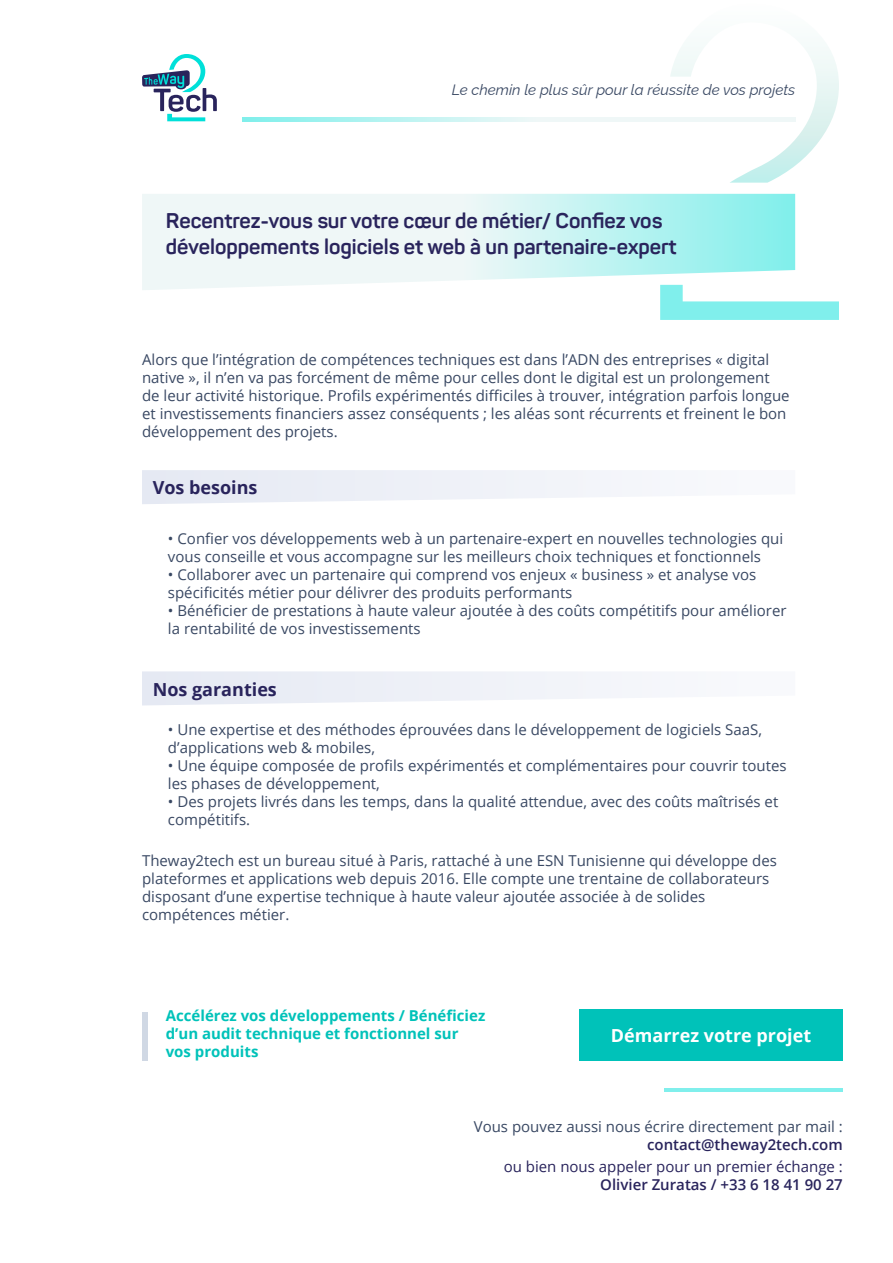
<style>
.page{position:relative;width:893px;height:1263px;background:#fff}
.page>*{position:absolute;margin:0;border:0;box-sizing:border-box;transform-origin:0 0}
.t1{font:700 21px/25.2px "Panton";color:#29245c}
.t2{font:700 18px "Open Sans";color:#29245c}
.t3{font:700 18px "Open Sans";color:#fff}
.t4{font:15px/18px "Open Sans";color:#394863}
.t5{font:700 15px/18px "Open Sans";color:#00c2b9}
.t6{font:600 15px "Open Sans";color:#29245c}
.t7{font:italic 15px "Raleway";color:#394863}
.t8{font:15px "Open Sans";color:#29245c}
</style>
<div class="page">
<svg style="left:142px;top:54px;width:75px;height:67px"></svg>
<svg style="left:242px;top:117px;width:428px;height:4px"></svg>
<hr style="left:664px;top:1088px;width:179px;height:4px;background:#80efec">
<svg style="left:670px;top:46px;width:169px;height:137px"></svg>
<svg style="left:660px;top:290px;width:179px;height:30px"></svg>
<svg style="left:142px;top:194px;width:653px;height:96px"></svg>
<svg style="left:142px;top:470px;width:500px;height:34px"></svg>
<svg style="left:142px;top:671px;width:500px;height:34px"></svg>
<div style="left:142px;top:1012px;width:6px;height:49px;background:#d0d8e4"></div>
<div style="left:579px;top:1010px;width:264px;height:51px;background:#00c2b9"></div>
<p class="t7" style="left:452px;top:77px;width:345px">Le chemin le plus sûr pour la réussite de vos projets</p>
<h1 class="t1" style="left:166px;top:208px;width:512px">Recentrez-vous sur votre cœur de métier/ Confiez vos développements logiciels et web à un partenaire-expert</h1>
<p class="t4" style="left:142px;top:350px;width:649px">Alors que l’intégration de compétences techniques est dans l’ADN des entreprises « digital native », il n’en va pas forcément de même pour celles dont le digital est un prolongement de leur activité historique. Profils expérimentés difficiles à trouver, intégration parfois longue et investissements financiers assez conséquents ; les aléas sont récurrents et freinent le bon développement des projets.</p>
<p class="t2" style="left:153px;top:475px;width:106px">Vos besoins</p>
<p class="t4" style="left:168px;top:529px;width:617px">• Confier vos développements web à un partenaire-expert en nouvelles technologies qui vous conseille et vous accompagne sur les meilleurs choix techniques et fonctionnels</p>
<p class="t4" style="left:168px;top:565px;width:590px">• Collaborer avec un partenaire qui comprend vos enjeux « business » et analyse vos spécificités métier pour délivrer des produits performants</p>
<p class="t4" style="left:168px;top:601px;width:620px">• Bénéficier de prestations à haute valeur ajoutée à des coûts compétitifs pour améliorer la rentabilité de vos investissements</p>
<p class="t2" style="left:153px;top:676px;width:126px">Nos garanties</p>
<p class="t4" style="left:168px;top:720px;width:596px">• Une expertise et des méthodes éprouvées dans le développement de logiciels SaaS, d’applications web &amp; mobiles,</p>
<p class="t4" style="left:168px;top:756px;width:620px">• Une équipe composée de profils expérimentés et complémentaires pour couvrir toutes les phases de développement,</p>
<p class="t4" style="left:168px;top:792px;width:612px">• Des projets livrés dans les temps, dans la qualité attendue, avec des coûts maîtrisés et compétitifs.</p>
<p class="t4" style="left:142px;top:851px;width:636px">Theway2tech est un bureau situé à Paris, rattaché à une ESN Tunisienne qui développe des plateformes et applications web depuis 2016. Elle compte une trentaine de collaborateurs disposant d’une expertise technique à haute valeur ajoutée associée à de solides compétences métier.</p>
<p class="t5" style="left:166px;top:1006px;width:321px">Accélérez vos développements / Bénéficiez d’un audit technique et fonctionnel sur vos produits</p>
<p class="t3" style="left:611px;top:1023px;width:202px">Démarrez votre projet</p>
<p class="t4" style="left:474px;top:1117px;width:370px">Vous pouvez aussi nous écrire directement par mail :</p>
<p class="t6" style="left:647px;top:1134px;width:197px">contact@theway2tech.com</p>
<p class="t8" style="left:504px;top:1156px;width:341px">ou bien nous appeler pour un premier échange :</p>
<p class="t6" style="left:600px;top:1174px;width:244px">Olivier Zuratas / +33 6 18 41 90 27</p>
</div>
